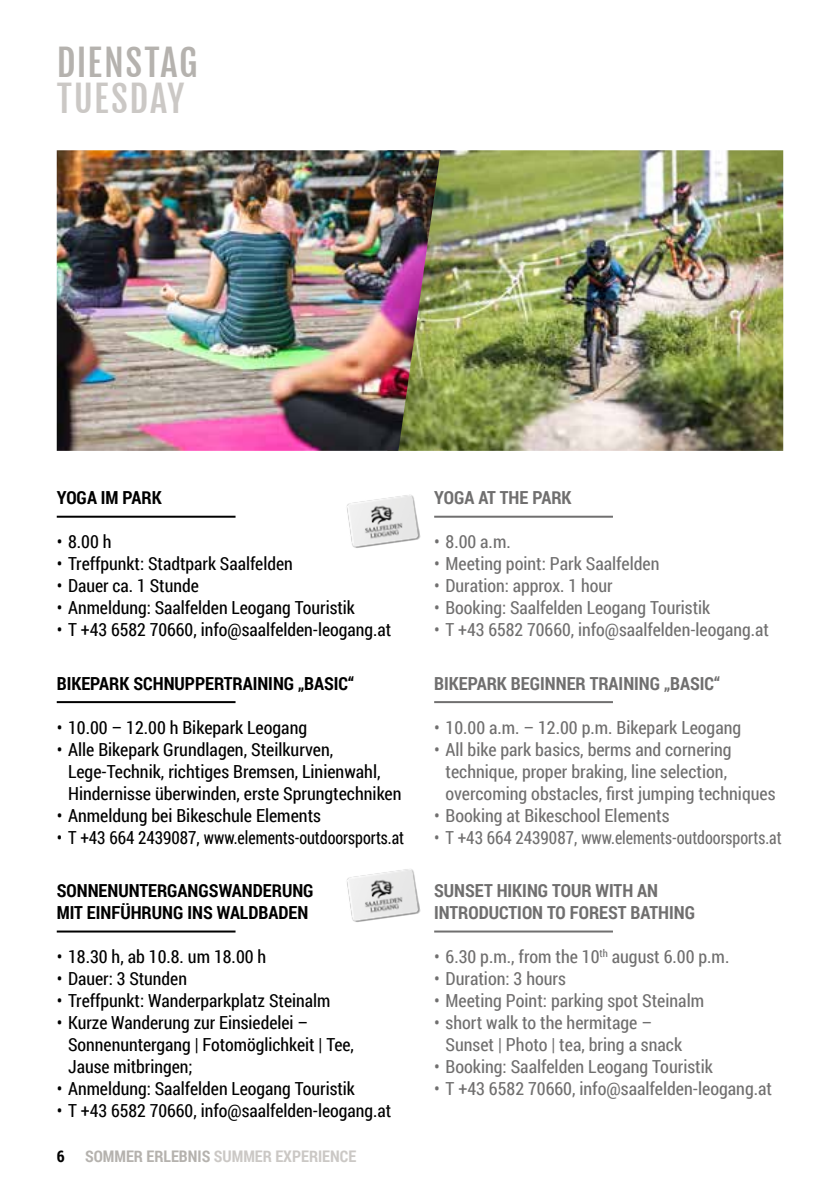
<style>
.page{position:relative;width:840px;height:1191px;background:#fff}
.page>*{position:absolute;margin:0;border:0;box-sizing:border-box;transform-origin:0 0}
.t1{font:36px "Fjalla One";letter-spacing:.04em;color:#b5b2ae}
.t2{font:36px "Fjalla One";letter-spacing:.045em;color:#cbc8c5}
.t3{font:18px/22px "Roboto Condensed";color:#000}
.t4{font:18px/22px "Roboto Condensed";color:#706f6f}
.t5{font:700 18px/22px "Roboto Condensed";color:#706f6f}
.t6{font:700 18px/22px "Roboto Condensed";color:#000}
.t7{font:18px "Roboto Condensed";color:#000;scale:.95 1}
.t8{font:18px "Roboto Condensed";color:#706f6f;scale:.95 1}
.t9{font:700 16px "Roboto Condensed";color:#cbc8c5}
.t10{font:700 16px "Roboto Condensed";color:#000}
.s1{color:#b5b2ae}
</style>
<div class="page">
<img style="left:440px;top:150px;width:342px;height:301px">
<img style="left:57px;top:150px;width:383px;height:301px">
<hr style="left:57px;top:516px;width:178px;height:2px;background:#000">
<hr style="left:57px;top:701px;width:178px;height:2px;background:#000">
<hr style="left:434px;top:516px;width:178px;height:2px;background:#706f6f">
<hr style="left:434px;top:701px;width:178px;height:2px;background:#706f6f">
<img style="left:347px;top:495px;width:74px;height:53px">
<hr style="left:57px;top:930px;width:178px;height:2px;background:#000">
<hr style="left:434px;top:930px;width:178px;height:2px;background:#706f6f">
<img style="left:347px;top:869px;width:74px;height:53px">
<h1 class="t1" style="left:57px;top:41px;width:142px">DIENSTAG</h1>
<h1 class="t2" style="left:57px;top:77px;width:129px">TUESDAY</h1>
<p class="t6" style="left:57px;top:486px;width:106px">YOGA IM PARK</p>
<p class="t3" style="left:57px;top:530px;width:56px">• 8.00 h</p>
<p class="t3" style="left:57px;top:552px;width:237px">• Treffpunkt: Stadtpark Saalfelden</p>
<p class="t3" style="left:57px;top:574px;width:143px">• Dauer ca. 1 Stunde</p>
<p class="t3" style="left:57px;top:596px;width:299px">• Anmeldung: Saalfelden Leogang Touristik</p>
<p class="t3" style="left:57px;top:618px;width:336px">• T +43 6582 70660, info@saalfelden-leogang.at</p>
<p class="t6" style="left:57px;top:671px;width:298px">BIKEPARK SCHNUPPERTRAINING „BASIC“</p>
<p class="t3" style="left:57px;top:715px;width:252px">• 10.00 – 12.00 h Bikepark Leogang</p>
<p class="t3" style="left:68px;top:737px;width:335px;text-indent:-11px">• Alle Bikepark Grundlagen, Steilkurven,<br>Lege-Technik, richtiges Bremsen, Linienwahl,<br>Hindernisse überwinden, erste Sprungtechniken</p>
<p class="t3" style="left:57px;top:803px;width:265px">• Anmeldung bei Bikeschule Elements</p>
<p class="t7" style="left:57px;top:825px;width:367px">• T +43 664 2439087, www.elements-outdoorsports.at</p>
<p class="t6" style="left:57px;top:879px;width:258px">SONNENUNTERGANGSWANDERUNG<br>MIT EINFÜHRUNG INS WALDBADEN</p>
<p class="t3" style="left:57px;top:945px;width:211px">• 18.30 h, ab 10.8. um 18.00 h</p>
<p class="t3" style="left:57px;top:967px;width:132px">• Dauer: 3 Stunden</p>
<p class="t3" style="left:57px;top:989px;width:275px">• Treffpunkt: Wanderparkplatz Steinalm</p>
<p class="t3" style="left:68px;top:1011px;width:287px;text-indent:-11px">• Kurze Wanderung zur Einsiedelei –<br>Sonnenuntergang | Fotomöglichkeit | Tee,<br>Jause mitbringen;</p>
<p class="t3" style="left:57px;top:1077px;width:299px">• Anmeldung: Saalfelden Leogang Touristik</p>
<p class="t3" style="left:57px;top:1099px;width:336px">• T +43 6582 70660, info@saalfelden-leogang.at</p>
<p class="t10" style="left:57px;top:1145px;width:9px">6</p>
<p class="t9" style="left:85px;top:1145px;width:272px"><span class="s1">SOMMER ERLEBNIS</span> SUMMER EXPERIENCE</p>
<p class="t5" style="left:434px;top:486px;width:139px">YOGA AT THE PARK</p>
<p class="t4" style="left:434px;top:530px;width:78px">• 8.00 a.m.</p>
<p class="t4" style="left:434px;top:552px;width:227px">• Meeting point: Park Saalfelden</p>
<p class="t4" style="left:434px;top:574px;width:180px">• Duration: approx. 1 hour</p>
<p class="t4" style="left:434px;top:596px;width:277px">• Booking: Saalfelden Leogang Touristik</p>
<p class="t4" style="left:434px;top:618px;width:336px">• T +43 6582 70660, info@saalfelden-leogang.at</p>
<p class="t5" style="left:434px;top:671px;width:287px">BIKEPARK BEGINNER TRAINING „BASIC“</p>
<p class="t4" style="left:434px;top:715px;width:308px">• 10.00 a.m. – 12.00 p.m. Bikepark Leogang</p>
<p class="t4" style="left:445px;top:737px;width:331px;text-indent:-11px">• All bike park basics, berms and cornering technique, proper braking, line selection, overcoming obstacles, first jumping techniques</p>
<p class="t4" style="left:434px;top:803px;width:237px">• Booking at Bikeschool Elements</p>
<p class="t8" style="left:434px;top:825px;width:367px">• T +43 664 2439087, www.elements-outdoorsports.at</p>
<p class="t5" style="left:434px;top:879px;width:262px">SUNSET HIKING TOUR WITH AN<br>INTRODUCTION TO FOREST BATHING</p>
<p class="t4" style="left:434px;top:945px;width:296px">• 6.30 p.m., from the 10<sup>th</sup> august 6.00 p.m.</p>
<p class="t4" style="left:434px;top:967px;width:133px">• Duration: 3 hours</p>
<p class="t4" style="left:434px;top:989px;width:271px">• Meeting Point: parking spot Steinalm</p>
<p class="t4" style="left:445px;top:1011px;width:238px;text-indent:-11px">• short walk to the hermitage –<br>Sunset | Photo | tea, bring a snack</p>
<p class="t4" style="left:434px;top:1055px;width:280px">• Booking: Saalfelden Leogang Touristik</p>
<p class="t4" style="left:434px;top:1077px;width:339px">• T +43 6582 70660, info@saalfelden-leogang.at</p>
</div>
